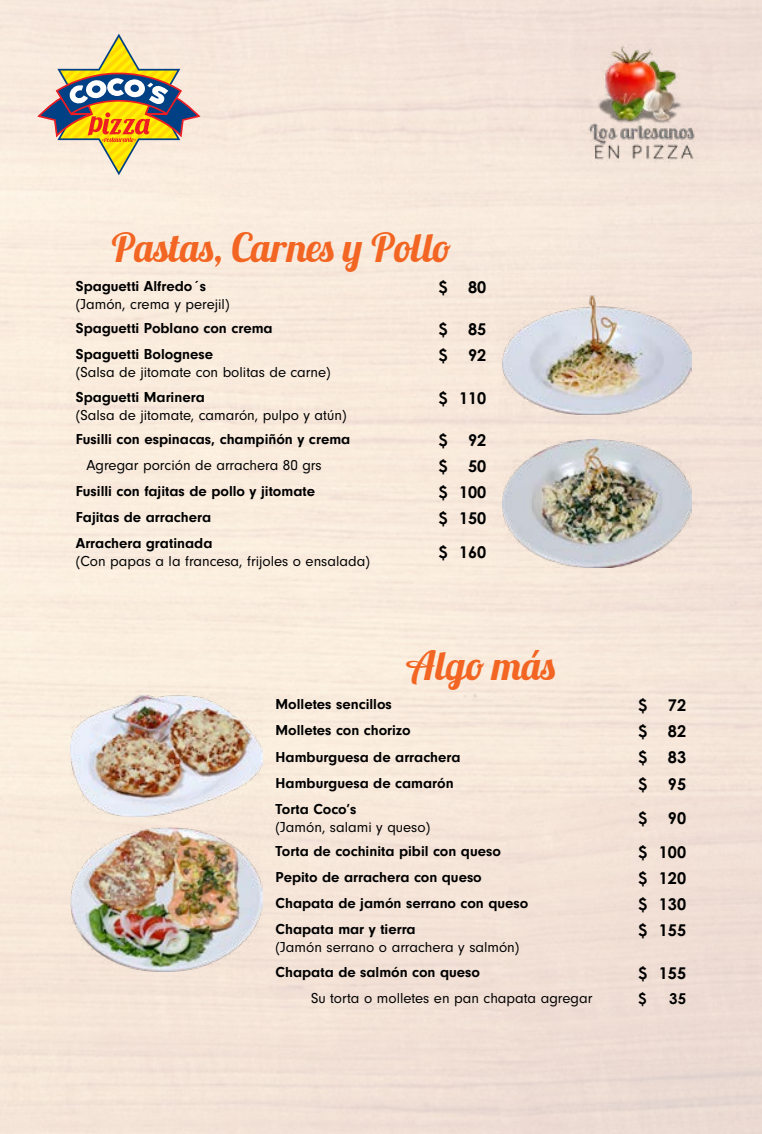
<style>
.page{position:relative;width:762px;height:1134px;background:#fff}
.page>*{position:absolute;margin:0;border:0;box-sizing:border-box;transform-origin:0 0}
.t1{font:40px "Lobster 1.3";color:#f26522}
.t2{font:700 16.25px "Century Gothic Pro";color:#000}
.t3{font:700 15px "Neuzeit Gro";color:#000}
.t4{font:15px "Neuzeit Gro";color:#000}
.t5{font:700 15px "Century Gothic Pro";color:#000}
</style>
<div class="page">
<svg style="left:37px;top:34px;width:163px;height:141px;background:#d1bf9b"></svg>
<img style="left:571px;top:34px;width:141px;height:141px">
<img style="left:502px;top:296px;width:189px;height:118px">
<img style="left:502px;top:439px;width:189px;height:129px">
<img style="left:71px;top:694px;width:191px;height:122px">
<img style="left:71px;top:828px;width:191px;height:143px">
<h1 class="t1" style="left:112px;top:222px;width:340px">Pastas, Carnes y Pollo</h1>
<p class="t3" style="left:76px;top:278px;width:132px">Spaguetti Alfredo´s</p>
<p class="t4" style="left:76px;top:296px;width:155px">(Jamón, crema y perejil)</p>
<p class="t2" style="left:438px;top:277px;width:11px">$</p>
<p class="t2" style="left:468px;top:277px;width:20px">80</p>
<p class="t3" style="left:76px;top:320px;width:198px">Spaguetti Poblano con crema</p>
<p class="t2" style="left:438px;top:319px;width:11px">$</p>
<p class="t2" style="left:468px;top:319px;width:20px">85</p>
<p class="t3" style="left:76px;top:346px;width:139px">Spaguetti Bolognese</p>
<p class="t4" style="left:76px;top:364px;width:256px">(Salsa de jitomate con bolitas de carne)</p>
<p class="t2" style="left:438px;top:345px;width:11px">$</p>
<p class="t2" style="left:468px;top:345px;width:20px">92</p>
<p class="t3" style="left:76px;top:388px;width:130px">Spaguetti Marinera</p>
<p class="t4" style="left:76px;top:407px;width:272px">(Salsa de jitomate, camarón, pulpo y atún)</p>
<p class="t2" style="left:438px;top:387px;width:49px">$ 110</p>
<p class="t3" style="left:76px;top:430px;width:276px">Fusilli con espinacas, champiñón y crema</p>
<p class="t2" style="left:438px;top:430px;width:11px">$</p>
<p class="t2" style="left:468px;top:430px;width:20px">92</p>
<p class="t4" style="left:86px;top:457px;width:237px">Agregar porción de arrachera 80 grs</p>
<p class="t2" style="left:438px;top:456px;width:11px">$</p>
<p class="t2" style="left:468px;top:456px;width:20px">50</p>
<p class="t3" style="left:76px;top:483px;width:241px">Fusilli con fajitas de pollo y jitomate</p>
<p class="t2" style="left:438px;top:482px;width:49px">$ 100</p>
<p class="t3" style="left:76px;top:509px;width:137px">Fajitas de arrachera</p>
<p class="t2" style="left:438px;top:508px;width:49px">$ 150</p>
<p class="t3" style="left:76px;top:535px;width:138px">Arrachera gratinada</p>
<p class="t4" style="left:76px;top:553px;width:295px">(Con papas a la francesa, frijoles o ensalada)</p>
<p class="t2" style="left:438px;top:542px;width:49px">$ 160</p>
<h1 class="t1" style="left:406px;top:640px;width:152px">Algo más</h1>
<p class="t3" style="left:276px;top:696px;width:118px">Molletes sencillos</p>
<p class="t2" style="left:638px;top:695px;width:11px">$</p>
<p class="t2" style="left:668px;top:695px;width:20px">72</p>
<p class="t3" style="left:276px;top:722px;width:136px">Molletes con chorizo</p>
<p class="t2" style="left:638px;top:721px;width:11px">$</p>
<p class="t2" style="left:668px;top:721px;width:20px">82</p>
<p class="t3" style="left:276px;top:748px;width:187px">Hamburguesa de arrachera</p>
<p class="t2" style="left:638px;top:747px;width:11px">$</p>
<p class="t2" style="left:668px;top:747px;width:20px">83</p>
<p class="t3" style="left:276px;top:774px;width:179px">Hamburguesa de camarón</p>
<p class="t2" style="left:638px;top:774px;width:11px">$</p>
<p class="t2" style="left:668px;top:774px;width:20px">95</p>
<p class="t3" style="left:276px;top:800px;width:82px">Torta Coco’s</p>
<p class="t4" style="left:276px;top:819px;width:156px">(Jamón, salami y queso)</p>
<p class="t2" style="left:638px;top:808px;width:11px">$</p>
<p class="t2" style="left:668px;top:808px;width:20px">90</p>
<p class="t3" style="left:276px;top:843px;width:227px">Torta de cochinita pibil con queso</p>
<p class="t2" style="left:638px;top:842px;width:49px">$ 100</p>
<p class="t3" style="left:276px;top:869px;width:208px">Pepito de arrachera con queso</p>
<p class="t2" style="left:638px;top:868px;width:49px">$ 120</p>
<p class="t3" style="left:276px;top:895px;width:254px">Chapata de jamón serrano con queso</p>
<p class="t2" style="left:638px;top:894px;width:49px">$ 130</p>
<p class="t3" style="left:276px;top:921px;width:142px">Chapata mar y tierra</p>
<p class="t4" style="left:276px;top:939px;width:245px">(Jamón serrano o arrachera y salmón)</p>
<p class="t2" style="left:638px;top:920px;width:49px">$ 155</p>
<p class="t3" style="left:276px;top:963px;width:206px">Chapata de salmón con queso</p>
<p class="t2" style="left:638px;top:962px;width:49px">$ 155</p>
<p class="t4" style="left:311px;top:990px;width:283px">Su torta o molletes en pan chapata agregar</p>
<p class="t5" style="left:638px;top:989px;width:10px">$</p>
<p class="t5" style="left:669px;top:989px;width:18px">35</p>
</div>
